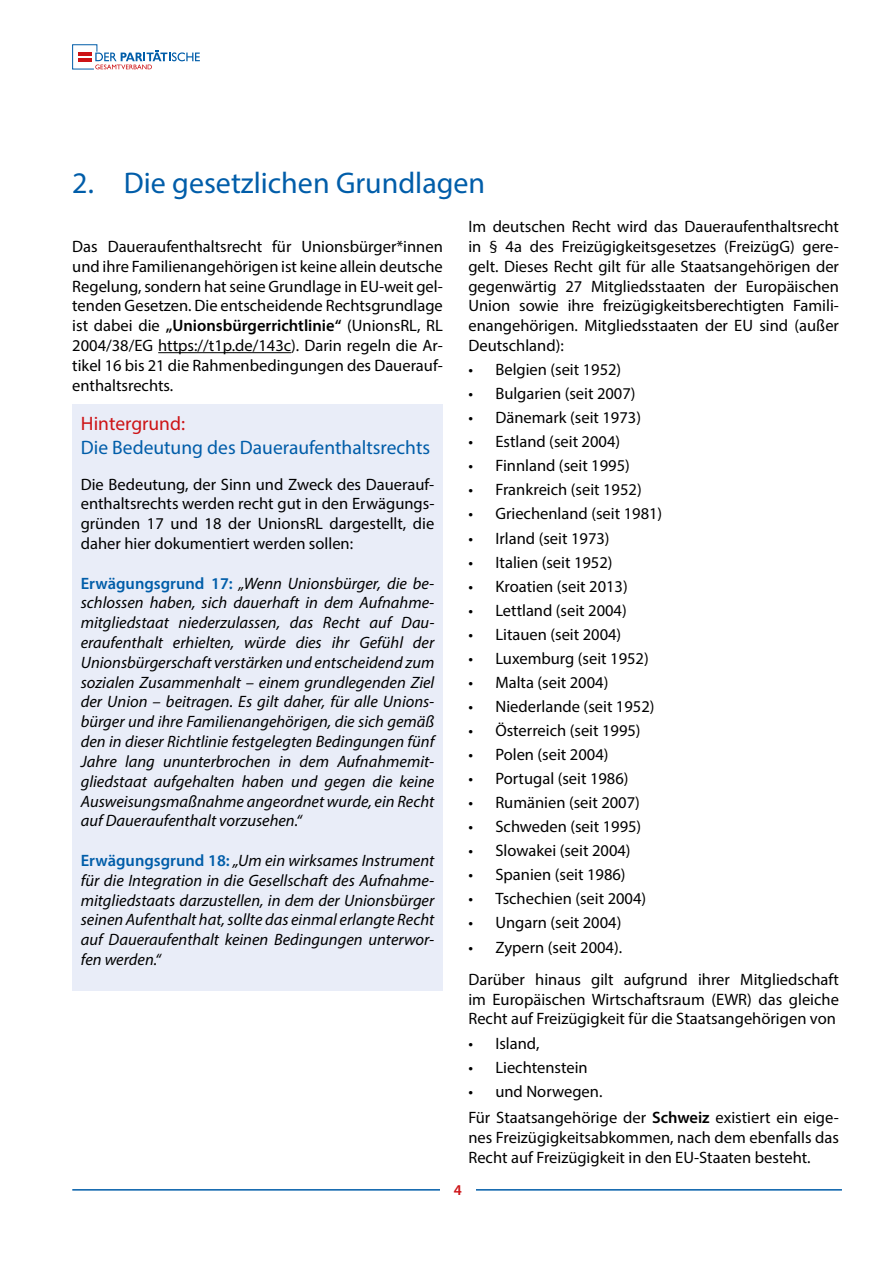
<style>
.page{position:relative;width:893px;height:1263px;background:#fff}
.page>*{position:absolute;margin:0;border:0;box-sizing:border-box;transform-origin:0 0}
.t1{font:30px "Myriad Pro";color:#005da9}
.t2{font:19.5px "Myriad Pro";color:#005da9}
.t3{font:19.5px "Myriad Pro";color:#cd1316}
.t4{font:16.5px/19.8px "Myriad Pro";color:#000}
.t5{font:italic 16.5px/19.8px "Myriad Pro";color:#000;text-align:justify}
.t6{font:600 15px "Myriad Pro";color:#cd1316}
.s1{font-weight:600}
.s2{font-weight:600;font-style:normal;color:#005da9}
</style>
<div class="page">
<hr style="left:72px;top:1189px;width:770px;height:1px;background:#005da9">
<div style="left:440px;top:1184px;width:36px;height:26px;background:#fff"></div>
<svg style="left:72px;top:44px;width:128px;height:25px"></svg>
<div style="left:72px;top:404px;width:371px;height:587px;background:#e9edf8"></div>
<hr style="left:158px;top:352px;width:133px;height:1px;background:#000">
<h1 class="t1" style="left:72px;top:164px;width:414px">2. Die gesetzlichen Grundlagen</h1>
<p class="t4" style="left:468px;top:217px;width:372px;text-align:justify">Im deutschen Recht wird das Daueraufenthaltsrecht in § 4a des Freizügigkeitsgesetzes (FreizügG) gere&shy;gelt. Dieses Recht gilt für alle Staatsangehörigen der gegenwärtig 27 Mitgliedsstaaten der Europäischen Union sowie ihre freizügigkeitsberechtigten Famili&shy;enangehörigen. Mitgliedsstaaten der EU sind (außer Deutschland):</p>
<p class="t4" style="left:468px;top:359px;width:154px">• Belgien (seit 1952)</p>
<p class="t4" style="left:468px;top:383px;width:169px">• Bulgarien (seit 2007)</p>
<p class="t4" style="left:468px;top:407px;width:174px">• Dänemark (seit 1973)</p>
<p class="t4" style="left:468px;top:432px;width:153px">• Estland (seit 2004)</p>
<p class="t4" style="left:468px;top:456px;width:163px">• Finnland (seit 1995)</p>
<p class="t4" style="left:468px;top:480px;width:175px">• Frankreich (seit 1952)</p>
<p class="t4" style="left:468px;top:504px;width:195px">• Griechenland (seit 1981)</p>
<p class="t4" style="left:468px;top:528px;width:143px">• Irland (seit 1973)</p>
<p class="t4" style="left:468px;top:552px;width:146px">• Italien (seit 1952)</p>
<p class="t4" style="left:468px;top:576px;width:161px">• Kroatien (seit 2013)</p>
<p class="t4" style="left:468px;top:600px;width:160px">• Lettland (seit 2004)</p>
<p class="t4" style="left:468px;top:624px;width:154px">• Litauen (seit 2004)</p>
<p class="t4" style="left:468px;top:648px;width:182px">• Luxemburg (seit 1952)</p>
<p class="t4" style="left:468px;top:672px;width:141px">• Malta (seit 2004)</p>
<p class="t4" style="left:468px;top:696px;width:188px">• Niederlande (seit 1952)</p>
<p class="t4" style="left:468px;top:720px;width:174px">• Österreich (seit 1995)</p>
<p class="t4" style="left:468px;top:744px;width:142px">• Polen (seit 2004)</p>
<p class="t4" style="left:468px;top:768px;width:162px">• Portugal (seit 1986)</p>
<p class="t4" style="left:468px;top:792px;width:173px">• Rumänien (seit 2007)</p>
<p class="t4" style="left:468px;top:816px;width:174px">• Schweden (seit 1995)</p>
<p class="t4" style="left:468px;top:841px;width:164px">• Slowakei (seit 2004)</p>
<p class="t4" style="left:468px;top:865px;width:159px">• Spanien (seit 1986)</p>
<p class="t4" style="left:468px;top:889px;width:179px">• Tschechien (seit 2004)</p>
<p class="t4" style="left:468px;top:913px;width:154px">• Ungarn (seit 2004)</p>
<p class="t4" style="left:468px;top:931px;width:372px;line-height:32.2px">• Zypern (seit 2004).<br>Darüber hinaus gilt aufgrund ihrer Mitgliedschaft</p>
<p class="t4" style="left:468px;top:989px;width:372px">im Europäischen Wirtschaftsraum (EWR) das gleiche<br>Recht auf Freizügigkeit für die Staatsangehörigen von</p>
<p class="t4" style="left:468px;top:1033px;width:73px">• Island,</p>
<p class="t4" style="left:468px;top:1057px;width:121px">• Liechtenstein</p>
<p class="t4" style="left:468px;top:1077px;width:372px;line-height:26.8px">• und Norwegen.<br>Für Staatsangehörige der <span class="s1">Schweiz</span> existiert ein eige-</p>
<p class="t4" style="left:468px;top:1127px;width:372px">nes Freizügigkeitsabkommen, nach dem ebenfalls das<br>Recht auf Freizügigkeit in den EU-Staaten besteht.</p>
<p class="t4" style="left:72px;top:236px;width:372px;text-align:justify">Das Daueraufenthaltsrecht für Unionsbürger*innen und ihre Familienangehörigen ist keine allein deutsche Regelung, sondern hat seine Grundlage in EU-weit gel&shy;tenden Gesetzen. Die entscheidende Rechtsgrundlage ist dabei die <span class="s1">„Unionsbürgerrichtlinie“</span> (UnionsRL, RL 2004/38/EG https://t1p.de/143c). Darin regeln die Ar&shy;tikel 16 bis 21 die Rahmenbedingungen des Dauerauf&shy;enthaltsrechts.</p>
<p class="t3" style="left:81px;top:412px;width:106px">Hintergrund:</p>
<p class="t2" style="left:81px;top:435px;width:351px">Die Bedeutung des Daueraufenthaltsrechts</p>
<p class="t4" style="left:81px;top:474px;width:355px;text-align:justify">Die Bedeutung, der Sinn und Zweck des Dauerauf&shy;enthaltsrechts werden recht gut in den Erwägungs&shy;gründen 17 und 18 der UnionsRL dargestellt, die daher hier dokumentiert werden sollen:</p>
<p class="t5" style="left:81px;top:573px;width:355px"><span class="s2">Erwägungsgrund 17:</span> „Wenn Unionsbürger, die be&shy;schlossen haben, sich dauerhaft in dem Aufnahme&shy;mitgliedstaat niederzulassen, das Recht auf Dau&shy;eraufenthalt erhielten, würde dies ihr Gefühl der Unionsbürgerschaft verstärken und entscheidend zum sozialen Zusammenhalt – einem grundlegenden Ziel der Union – beitragen. Es gilt daher, für alle Unions&shy;bürger und ihre Familienangehörigen, die sich gemäß den in dieser Richtlinie festgelegten Bedingungen fünf Jahre lang ununterbrochen in dem Aufnahmemit&shy;gliedstaat aufgehalten haben und gegen die keine Ausweisungsmaßnahme angeordnet wurde, ein Recht auf Daueraufenthalt vorzusehen.“</p>
<p class="t5" style="left:81px;top:850px;width:355px"><span class="s2">Erwägungsgrund 18:</span> „Um ein wirksames Instrument für die Integration in die Gesellschaft des Aufnahme&shy;mitgliedstaats darzustellen, in dem der Unionsbürger seinen Aufenthalt hat, sollte das einmal erlangte Recht auf Daueraufenthalt keinen Bedingungen unterwor&shy;fen werden.“</p>
<p class="t6" style="left:454px;top:1181px;width:10px">4</p>
</div>
